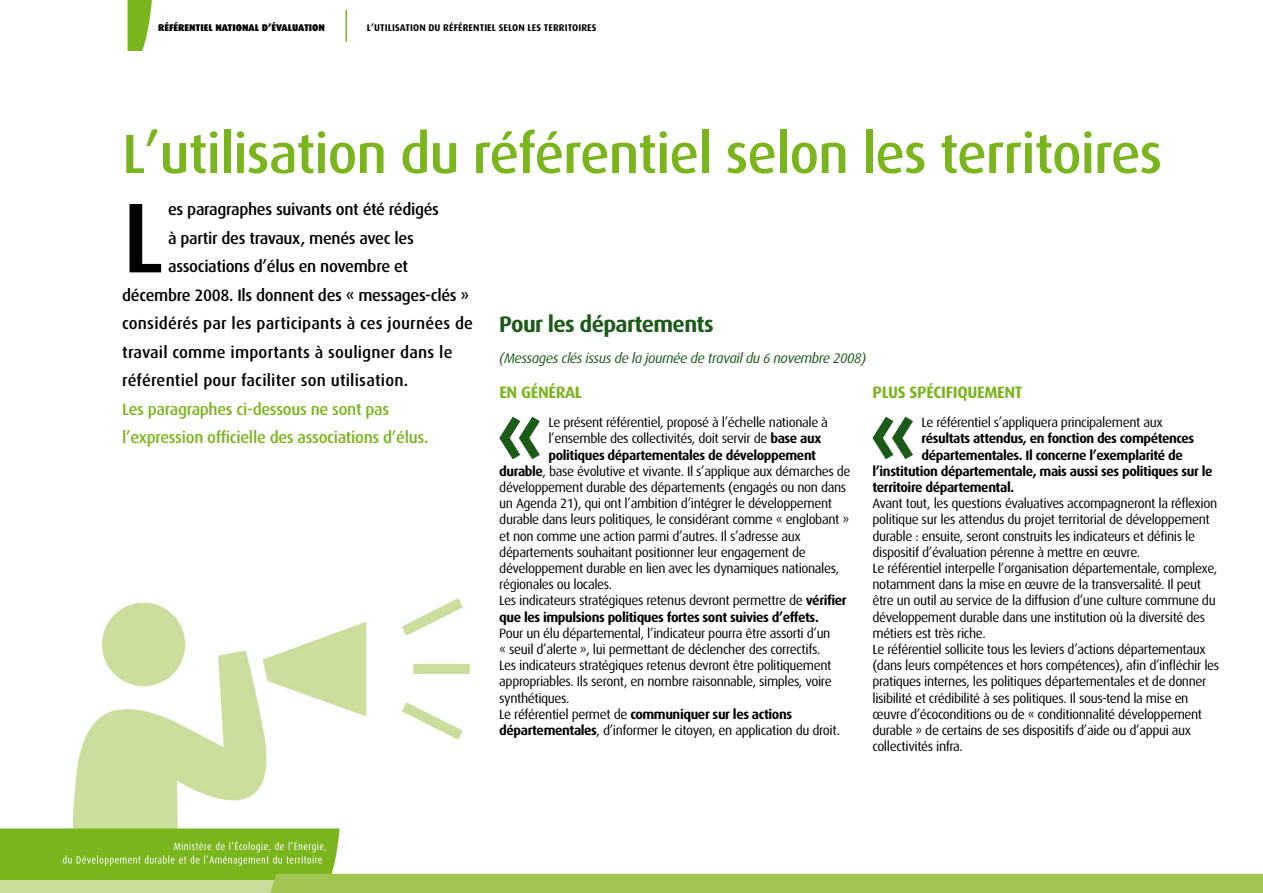
<style>
.page{position:relative;width:1263px;height:893px;background:#fff}
.page>*{position:absolute;margin:0;border:0;box-sizing:border-box;transform-origin:0 0}
.t1{font:500 99.3px "Dax OT";color:#000}
.t2{font:500 55.5px "Dax OT";letter-spacing:-.02em;color:#7ab51d}
.t3{font:700 22.5px "Dax OT";color:#1c5a1a}
.t4{font:500 16.5px "Dax OT";letter-spacing:-.02em;color:#000}
.t5{font:500 16.5px "Dax OT";letter-spacing:.01em;color:#000}
.t6{font:500 16.5px/28.5px "Dax OT";letter-spacing:-.02em;color:#7ab51d}
.t7{font:700 16.5px "Dax OT";letter-spacing:-.02em;color:#7ab51d}
.t8{font:italic 13.95px "Dax OT";letter-spacing:-.03em;color:#1c5a1a}
.t9{font:13.5px/16.2px "Dax OT";letter-spacing:-.03em;color:#000}
.t10{font:700 13.5px "Dax OT";letter-spacing:-.03em;color:#000}
.t11{font:700 9.75px "Dax OT";letter-spacing:.01em;color:#000}
.t12{font:900 9.75px "Dax";color:#000}
.s1{font-weight:700}
</style>
<div class="page">
<img style="left:74px;top:599px;width:395px;height:229px">
<svg style="left:0;top:828px;width:1263px;height:65px"></svg>
<svg style="left:128px;top:0;width:24px;height:51px"></svg>
<hr style="left:345px;top:10px;width:2px;height:32px;background:#7ab51d">
<svg style="left:499px;top:417px;width:41px;height:42px"></svg>
<svg style="left:872px;top:417px;width:41px;height:42px"></svg>
<p class="t12" style="left:158px;top:22px;width:168px">RÉFÉRENTIEL NATIONAL D’ÉVALUATION</p>
<p class="t11" style="left:367px;top:22px;width:231px">L’utilisation du référentiel selon les territoires</p>
<h2 class="t2" style="left:122px;top:123px;width:1041px">L’utilisation du référentiel selon les territoires</h2>
<h1 class="t1" style="left:122px;top:182px;width:43px">L</h1>
<p class="t4" style="left:168px;top:200px;width:272px">es paragraphes suivants ont été rédigés</p>
<p class="t4" style="left:168px;top:229px;width:247px">à partir des travaux, menés avec les</p>
<p class="t4" style="left:168px;top:257px;width:241px">associations d’élus en novembre et</p>
<p class="t4" style="left:122px;top:286px;width:348px">décembre 2008. Ils donnent des « messages-clés »</p>
<p class="t5" style="left:122px;top:314px;width:352px">considérés par les participants à ces journées de</p>
<p class="t5" style="left:122px;top:343px;width:332px">travail comme importants à souligner dans le</p>
<p class="t5" style="left:122px;top:371px;width:287px">référentiel pour faciliter son utilisation.</p>
<p class="t6" style="left:122px;top:395px;width:308px">Les paragraphes ci-dessous ne sont pas l’expression officielle des associations d’élus.</p>
<h3 class="t3" style="left:499px;top:311px;width:216px">Pour les départements</h3>
<p class="t8" style="left:499px;top:351px;width:368px">(Messages clés issus de la journée de travail du 6 novembre 2008)</p>
<p class="t7" style="left:499px;top:383px;width:84px">En général</p>
<p class="t7" style="left:872px;top:383px;width:152px">Plus spécifiquement</p>
<p class="t9" style="left:548px;top:414px;width:281px">Le présent référentiel, proposé à l’échelle nationale à</p>
<p class="t9" style="left:548px;top:431px;width:274px">l’ensemble des collectivités, doit servir de <span class="s1">base aux</span></p>
<p class="t10" style="left:548px;top:447px;width:269px">politiques départementales de développement</p>
<p class="t9" style="left:499px;top:463px;width:353px"><span class="s1">durable</span>, base évolutive et vivante. Il s’applique aux démarches de</p>
<p class="t9" style="left:499px;top:479px;width:348px">développement durable des départements (engagés ou non dans</p>
<p class="t9" style="left:499px;top:495px;width:334px">un Agenda 21), qui ont l’ambition d’intégrer le développement</p>
<p class="t9" style="left:499px;top:512px;width:351px">durable dans leurs politiques, le considérant comme « englobant »</p>
<p class="t9" style="left:499px;top:528px;width:303px">et non comme une action parmi d’autres. Il s’adresse aux</p>
<p class="t9" style="left:499px;top:544px;width:308px">départements souhaitant positionner leur engagement de</p>
<p class="t9" style="left:499px;top:560px;width:341px">développement durable en lien avec les dynamiques nationales,</p>
<p class="t9" style="left:499px;top:576px;width:115px">régionales ou locales.</p>
<p class="t9" style="left:499px;top:593px;width:349px">Les indicateurs stratégiques retenus devront permettre de <span class="s1">vérifier</span></p>
<p class="t10" style="left:499px;top:609px;width:320px">que les impulsions politiques fortes sont suivies d’effets.</p>
<p class="t9" style="left:499px;top:625px;width:342px">Pour un élu départemental, l’indicateur pourra être assorti d’un « seuil d’alerte », lui permettant de déclencher des correctifs.<br>Les indicateurs stratégiques retenus devront être politiquement appropriables. Ils seront, en nombre raisonnable, simples, voire synthétiques.<br>Le référentiel permet de <span class="s1">communiquer sur les actions départementales</span>, d’informer le citoyen, en application du droit.</p>
<p class="t9" style="left:921px;top:414px;width:243px">Le référentiel s’appliquera principalement aux</p>
<p class="t10" style="left:921px;top:431px;width:274px">résultats attendus, en fonction des compétences</p>
<p class="t10" style="left:921px;top:447px;width:263px">départementales. Il concerne l’exemplarité de</p>
<p class="t10" style="left:872px;top:463px;width:341px">l’institution départementale, mais aussi ses politiques sur le</p>
<p class="t10" style="left:872px;top:480px;width:142px">territoire départemental.</p>
<p class="t9" style="left:872px;top:495px;width:348px">Avant tout, les questions évaluatives accompagneront la réflexion politique sur les attendus du projet territorial de développement durable : ensuite, seront construits les indicateurs et définis le dispositif d’évaluation pérenne à mettre en œuvre.<br>Le référentiel interpelle l’organisation départementale, complexe, notamment dans la mise en œuvre de la transversalité. Il peut être un outil au service de la diffusion d’une culture commune du développement durable dans une institution où la diversité des métiers est très riche.<br>Le référentiel sollicite tous les leviers d’actions départementaux (dans leurs compétences et hors compétences), afin d’infléchir les pratiques internes, les politiques départementales et de donner lisibilité et crédibilité à ses politiques. Il sous-tend la mise en œuvre d’écoconditions ou de « conditionnalité développement durable » de certains de ses dispositifs d’aide ou d’appui aux collectivités infra.</p>
</div>
